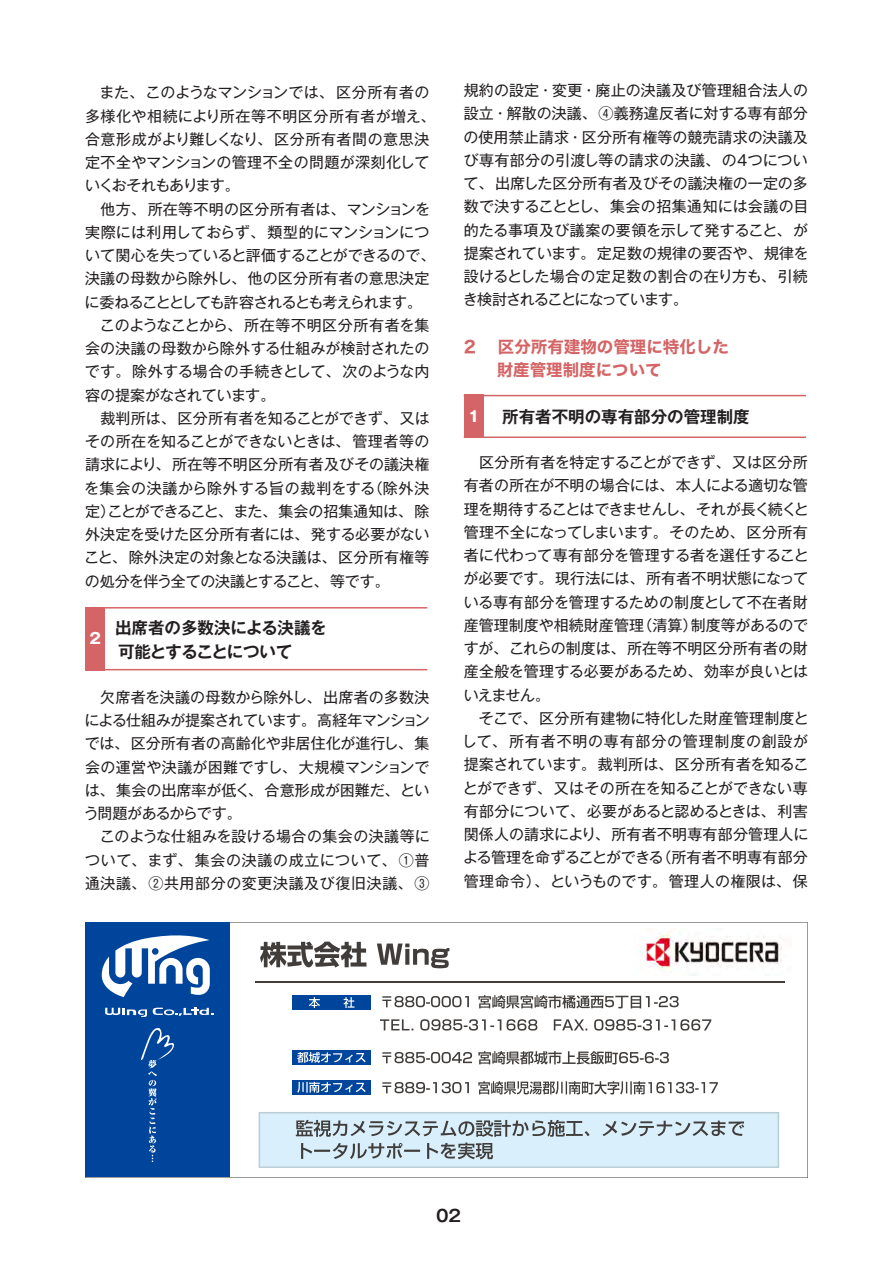
<style>
.page{position:relative;width:893px;height:1263px;background:#fff}
.page>*{position:absolute;margin:0;border:0;box-sizing:border-box;transform-origin:0 0}
.t1{font:700 16.5px/23.2px "Gothic MB101 Pro De";color:#231f20}
.t2{font:16.5px/23.2px "Hira Kaku Std W7";color:#d56466}
.t3{font:16.5px "Gothic MB101 De B";color:#231f20}
.t4{font:15px/23.2px "Gothic MB101 Pro";letter-spacing:.005em;color:#231f20}
.t5{font:700 15px "Gothic MB101 Pro";color:#fff}
.s1{font-family:"Gothic MB101 Pro";font-weight:400;font-size:15px}
.s2{font-family:"Hira Kaku Std W7";font-weight:400;color:#d56466}
</style>
<div class="page">
<hr style="left:85px;top:607px;width:342px;height:1px;background:#d56466">
<hr style="left:85px;top:669px;width:342px;height:1px;background:#d56466">
<div style="left:85px;top:607px;width:20px;height:63px;background:#d56466"></div>
<svg style="left:85px;top:922px;width:723px;height:256px"></svg>
<div style="left:85px;top:923px;width:145px;height:254px;background:#00459c"></div>
<svg style="left:102px;top:935px;width:108px;height:62px"></svg>
<svg style="left:105px;top:1008px;width:42px;height:9px"></svg>
<svg style="left:153px;top:1007px;width:60px;height:9px"></svg>
<svg style="left:141px;top:1028px;width:33px;height:134px"></svg>
<svg style="left:260px;top:941px;width:189px;height:27px"></svg>
<svg style="left:259px;top:1112px;width:520px;height:56px;background:#c6dae5"></svg>
<svg style="left:382px;top:1051px;width:287px;height:13px"></svg>
<div style="left:293px;top:1050px;width:78px;height:15px;background:#00459c"></div>
<svg style="left:297px;top:1052px;width:69px;height:11px"></svg>
<svg style="left:382px;top:1082px;width:87px;height:11px"></svg>
<svg style="left:478px;top:1081px;width:240px;height:13px"></svg>
<div style="left:293px;top:1080px;width:78px;height:15px;background:#00459c"></div>
<svg style="left:297px;top:1082px;width:69px;height:11px"></svg>
<svg style="left:382px;top:995px;width:297px;height:13px"></svg>
<svg style="left:380px;top:1019px;width:331px;height:11px"></svg>
<div style="left:293px;top:995px;width:78px;height:15px;background:#00459c"></div>
<svg style="left:309px;top:997px;width:45px;height:11px"></svg>
<hr style="left:256px;top:981px;width:529px;height:1px;background:#403d3b">
<img style="left:634px;top:928px;width:157px;height:47px">
<hr style="left:464px;top:395px;width:342px;height:1px;background:#d56466">
<hr style="left:464px;top:436px;width:342px;height:2px;background:#d56466">
<div style="left:464px;top:395px;width:20px;height:43px;background:#d56466"></div>
<p class="t4" style="left:84px;top:79px;width:353px">　また、このようなマンションでは、区分所有者の多様化や相続により所在等不明区分所有者が増え、合意形成がより難しくなり、区分所有者間の意思決定不全やマンションの管理不全の問題が深刻化していくおそれもあります。<br>　他方、所在等不明の区分所有者は、マンションを実際には利用しておらず、類型的にマンションについて関心を失っていると評価することができるので、決議の母数から除外し、他の区分所有者の意思決定に委ねることとしても許容されるとも考えられます。　このようなことから、所在等不明区分所有者を集会の決議の母数から除外する仕組みが検討されたのです。除外する場合の手続きとして、次のような内容の提案がなされています。<br>　裁判所は、区分所有者を知ることができず、又はその所在を知ることができないときは、管理者等の請求により、所在等不明区分所有者及びその議決権を集会の決議から除外する旨の裁判をする（除外決定）ことができること、また、集会の招集通知は、除外決定を受けた区分所有者には、発する必要がないこと、除外決定の対象となる決議は、区分所有権等の処分を伴う全ての決議とすること、等です。</p>
<p class="t1" style="left:85px;top:614px;width:243px"><span class="s1">　　</span>出席者の多数決による決議を　　可能とすることについて</p>
<p class="t4" style="left:84px;top:683px;width:347px">　欠席者を決議の母数から除外し、出席者の多数決による仕組みが提案されています。高経年マンションでは、区分所有者の高齢化や非居住化が進行し、集会の運営や決議が困難ですし、大規模マンションでは、集会の出席率が低く、合意形成が困難だ、という問題があるからです。<br>　このような仕組みを設ける場合の集会の決議等について、まず、集会の決議の成立について、①普通決議、②共用部分の変更決議及び復旧決議、③</p>
<p class="t5" style="left:89px;top:626px;width:13px">2</p>
<p class="t4" style="left:463px;top:77px;width:347px;text-align:justify">規約の設定・変更・廃止の決議及び管理組合法人の設立・解散の決議、④義務違反者に対する専有部分の使用禁止請求・区分所有権等の競売請求の決議及び専有部分の引渡し等の請求の決議、の４つについて、出席した区分所有者及びその議決権の一定の多数で決することとし、集会の招集通知には会議の目的たる事項及び議案の要領を示して発すること、が提案されています。定足数の規律の要否や、規律を設けるとした場合の定足数の割合の在り方も、引続き検討されることになっています。</p>
<p class="t2" style="left:464px;top:336px;width:267px">2 　区分所有建物の管理に特化した　　財産管理制度について</p>
<p class="t1" style="left:469px;top:403px;width:282px"><span class="s2">　　</span>所有者不明の専有部分の管理制度</p>
<p class="t4" style="left:462px;top:449px;width:348px">　区分所有者を特定することができず、又は区分所有者の所在が不明の場合には、本人による適切な管理を期待することはできませんし、それが長く続くと管理不全になってしまいます。そのため、区分所有者に代わって専有部分を管理する者を選任することが必要です。現行法には、所有者不明状態になっている専有部分を管理するための制度として不在者財産管理制度や相続財産管理（清算）制度等があるのですが、これらの制度は、所在等不明区分所有者の財産全般を管理する必要があるため、効率が良いとはいえません。<br>　そこで、区分所有建物に特化した財産管理制度として、所有者不明の専有部分の管理制度の創設が提案されています。裁判所は、区分所有者を知ることができず、又はその所在を知ることができない専有部分について、必要があると認めるときは、利害関係人の請求により、所有者不明専有部分管理人による管理を命ずることができる（所有者不明専有部分管理命令）、というものです。管理人の権限は、保</p>
<p class="t5" style="left:468px;top:404px;width:13px">1</p>
<p class="t3" style="left:436px;top:1204px;width:27px">02</p>
</div>
